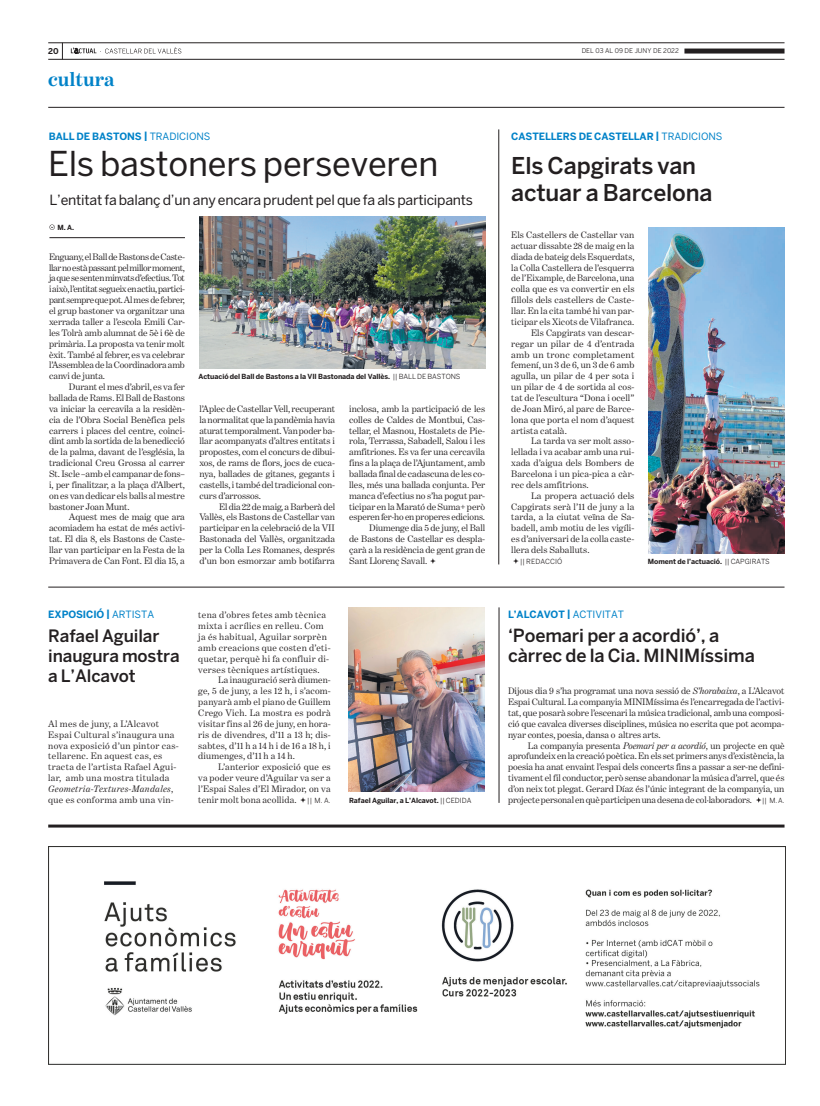
<style>
.page{position:relative;width:820px;height:1106px;background:#fff}
.page>*{position:absolute;margin:0;border:0;box-sizing:border-box;transform-origin:0 0}
._02_Titular__4_3_col{font:34px "Benton Sans";letter-spacing:-.005em;color:#231f20}
._04_1_Titular__2col{font:500 23px/27px "Benton Sans";letter-spacing:-.005em;color:#231f20}
.t1{font:700 20px "Benton Modern One";letter-spacing:-.005em;color:#0082c8}
._04_Titular_columna{font:500 18px/20px "Benton Sans";letter-spacing:-.01em;color:#231f20}
._04_Titular_columna-2{font:500 17px/20px "Benton Sans";letter-spacing:-.01em;color:#231f20}
._10_Entradeta{font:14px "Benton Sans";letter-spacing:-.015em;color:#231f20}
._14_Avant_titol{font:700 10px "Benton Sans";letter-spacing:-.01em;color:#0082c8}
._13_Text_Breus{font:9.5px/10.9px "Benton Modern One";letter-spacing:.005em;color:#231f20;text-align:justify}
._13_Text_Breus-2{font:9.5px/10.9px "Benton Modern One";letter-spacing:.035em;color:#231f20}
._13_Text_Breus-3{font:9.5px "Benton Modern One";letter-spacing:-.015em;color:#231f20}
.t2{font:700 8px "Benton Sans";color:#231f20}
._11_Peu_foto{font:700 7px "Benton Sans";letter-spacing:-.01em;color:#231f20}
.t3{font:7px "Benton Sans";letter-spacing:.01em;color:#231f20}
._12_Nom_redactor{font:700 7px "Benton Sans";color:#231f20}
.t4{font:6.5px "Benton Sans";letter-spacing:.005em;color:#231f20}
.s1{font-weight:400}
.s2{font-style:italic}
.s3{font-family:"Benton Sans";font-size:7px}
</style>
<div class="page">
<svg style="left:62px;top:44px;width:1px;height:15px"></svg>
<hr style="left:48px;top:107px;width:736px;height:1px;background:#231f20">
<hr style="left:48px;top:43px;width:736px;height:1px;background:#231f20">
<hr style="left:48px;top:59px;width:736px;height:1px;background:#231f20">
<div style="left:684px;top:49px;width:100px;height:5px;background:#231f20"></div>
<svg style="left:71px;top:47px;width:110px;height:7px"></svg>
<img style="left:48px;top:846px;width:737px;height:218px">
<hr style="left:48px;top:824px;width:736px;height:3px;background:#231f20">
<hr style="left:48px;top:587px;width:736px;height:1px;background:#231f20">
<img style="left:199px;top:216px;width:286px;height:153px">
<svg style="left:49px;top:224px;width:6px;height:6px"></svg>
<hr style="left:49px;top:237px;width:136px;height:1px;background:#231f20">
<svg style="left:430px;top:558px;width:5px;height:6px"></svg>
<hr style="left:498px;top:129px;width:1px;height:435px;background:#231f20">
<svg style="left:513px;top:558px;width:5px;height:6px"></svg>
<img style="left:648px;top:228px;width:136px;height:325px">
<svg style="left:300px;top:797px;width:6px;height:5px"></svg>
<svg style="left:756px;top:797px;width:5px;height:5px"></svg>
<hr style="left:498px;top:607px;width:1px;height:196px;background:#231f20">
<img style="left:348px;top:607px;width:137px;height:185px">
<p class="t2" style="left:48px;top:46px;width:12px">20</p>
<p class="t4" style="left:581px;top:47px;width:99px">DEL 03 AL 09 DE JUNY DE 2022</p>
<p class="t1" style="left:48px;top:68px;width:68px">cultura</p>
<p class="_14_Avant_titol" style="left:49px;top:131px;width:163px">BALL DE BASTONS | <span class="s1">TRADICIONS</span></p>
<p class="_02_Titular__4_3_col" style="left:48px;top:144px;width:391px">Els bastoners perseveren</p>
<p class="_10_Entradeta" style="left:49px;top:192px;width:425px">L’entitat fa balanç d’un any encara prudent pel que fa als participants</p>
<p class="_12_Nom_redactor" style="left:57px;top:223px;width:18px">M. A.</p>
<p class="_13_Text_Breus" style="left:49px;top:251px;width:137px">Enguany, el Ball de Bastons de Caste&shy;llar no està passant pel millor moment, ja que se senten minvats d’efectius. Tot i això, l’entitat segueix en actiu, partici&shy;pant sempre que pot. Al mes de febrer, el grup bastoner va organitzar una xerrada taller a l’escola Emili Car&shy;les Tolrà amb alumnat de 5è i 6è de primària. La proposta va tenir molt èxit. També al febrer, es va celebrar l’Assemblea de la Coordinadora amb canvi de junta.</p>
<p class="_13_Text_Breus" style="left:49px;top:381px;width:137px;text-indent:20px">Durant el mes d’abril, es va fer ballada de Rams. El Ball de Bastons va iniciar la cercavila a la residèn&shy;cia de l’Obra Social Benèfica pels carrers i places del centre, coinci&shy;dint amb la sortida de la benedicció de la palma, davant de l’església, la tradicional Creu Grossa al carrer St. Iscle –amb el campanar de fons– i, per finalitzar, a la plaça d’Albert, on es van dedicar els balls al mestre bastoner Joan Munt.</p>
<p class="_13_Text_Breus" style="left:49px;top:512px;width:137px;text-indent:20px">Aquest mes de maig que ara acomiadem ha estat de més activi&shy;tat. El dia 8, els Bastons de Caste&shy;llar van participar en la Festa de la Primavera de Can Font. El dia 15, a</p>
<p class="_11_Peu_foto" style="left:198px;top:372px;width:263px">Actuació del Ball de Bastons a la VII Bastonada del Vallès. <span class="s1">|| BALL DE BASTONS</span></p>
<p class="_13_Text_Breus" style="left:199px;top:403px;width:137px">l’Aplec de Castellar Vell, recuperant la normalitat que la pandèmia havia aturat temporalment. Van poder ba&shy;llar acompanyats d’altres entitats i propostes, com el concurs de dibui&shy;xos, de rams de flors, jocs de cuca&shy;nya, ballades de gitanes, gegants i castells, i també del tradicional con&shy;curs d’arrossos.</p>
<p class="_13_Text_Breus" style="left:199px;top:501px;width:137px;text-indent:20px">El dia 22 de maig, a Barberà del Vallès, els Bastons de Castellar van participar en la celebració de la VII Bastonada del Vallès, organitzada per la Colla Les Romanes, després d’un bon esmorzar amb botifarra</p>
<p class="_13_Text_Breus" style="left:349px;top:403px;width:137px">inclosa, amb la participació de les colles de Caldes de Montbui, Cas&shy;tellar, el Masnou, Hostalets de Pie&shy;rola, Terrassa, Sabadell, Salou i les amfitriones. Es va fer una cercavila fins a la plaça de l’Ajuntament, amb ballada final de cadascuna de les co&shy;lles, més una ballada conjunta. Per manca d’efectius no s’ha pogut par&shy;ticipar en la Marató de Suma+ però esperen fer-ho en properes edicions.</p>
<p class="_13_Text_Breus" style="left:349px;top:522px;width:137px;text-indent:20px">Diumenge dia 5 de juny, el Ball de Bastons de Castellar es despla&shy;çarà a la residència de gent gran de Sant Llorenç Savall.</p>
<p class="_14_Avant_titol" style="left:511px;top:131px;width:212px">CASTELLERS DE CASTELLAR | <span class="s1">TRADICIONS</span></p>
<p class="_04_1_Titular__2col" style="left:511px;top:151px;width:203px">Els Capgirats van actuar a Barcelona</p>
<p class="_13_Text_Breus" style="left:511px;top:229px;width:125px">Els Castellers de Castellar van actuar dissabte 28 de maig en la diada de bateig dels Esquerdats, la Colla Castellera de l’esquerra de l’Eixample, de Barcelona, una colla que es va convertir en els fillols dels castellers de Caste&shy;llar. En la cita també hi van par&shy;ticipar els Xicots de Vilafranca.</p>
<p class="_13_Text_Breus" style="left:511px;top:327px;width:125px;text-indent:20px">Els Capgirats van descar&shy;regar un pilar de 4 d’entrada amb un tronc completament femení, un 3 de 6, un 3 de 6 amb agulla, un pilar de 4 per sota i un pilar de 4 de sortida al cos&shy;tat de l’escultura “Dona i ocell” de Joan Miró, al parc de Barce&shy;lona que porta el nom d’aquest artista català.</p>
<p class="_13_Text_Breus" style="left:511px;top:436px;width:125px;text-indent:20px">La tarda va ser molt asso&shy;lellada i va acabar amb una rui&shy;xada d’aigua dels Bombers de Barcelona i un pica-pica a càr&shy;rec dels amfitrions.</p>
<p class="_13_Text_Breus" style="left:511px;top:490px;width:125px;text-indent:20px">La propera actuació dels Capgirats serà l’11 de juny a la tarda, a la ciutat veïna de Sa&shy;badell, amb motiu de les vigíli&shy;es d’aniversari de la colla caste&shy;llera dels Saballuts.</p>
<p class="t3" style="left:520px;top:557px;width:44px">|| REDACCIÓ</p>
<p class="_11_Peu_foto" style="left:647px;top:557px;width:123px">Moment de l’actuació. <span class="s1">|| CAPGIRATS</span></p>
<p class="_14_Avant_titol" style="left:48px;top:608px;width:107px">EXPOSICIÓ | <span class="s1">ARTISTA</span></p>
<p class="_04_Titular_columna-2" style="left:48px;top:625px;width:133px">Rafael Aguilar inaugura mostra a L’Alcavot</p>
<p class="_13_Text_Breus-2" style="left:48px;top:718px;width:132px">Al mes de juny, a L’Alcavot<br>Espai Cultural s’inaugura una nova exposició d’un pintor cas&shy;tellarenc. En aquest cas, es tracta de l’artista Rafael Agui&shy;lar, amb una mostra titulada<br><span class="s2">Geometria-Textures-Mandales</span>, que es conforma amb una vin-</p>
<p class="_13_Text_Breus-2" style="left:198px;top:609px;width:134px">tena d’obres fetes amb tècnica mixta i acrílics en relleu. Com ja és habitual, Aguilar sorprèn amb creacions que costen d’eti&shy;quetar, perquè hi fa confluir di&shy;verses tècniques artístiques.</p>
<p class="_13_Text_Breus" style="left:198px;top:674px;width:134px;text-indent:20px">La inauguració serà diumen&shy;ge, 5 de juny, a les 12 h, i s’acom&shy;panyarà amb el piano de Guillem Crego Vich. La mostra es podrà visitar fins al 26 de juny, en hora&shy;ris de divendres, d’11 a 13 h; dis&shy;sabtes, d’11 h a 14 h i de 16 a 18 h, i diumenges, d’11 h a 14 h.</p>
<p class="_13_Text_Breus" style="left:198px;top:761px;width:134px;text-indent:20px">L’anterior exposició que es va poder veure d’Aguilar va ser a l’Espai Sales d’El Mirador, on va tenir molt bona acollida. <span class="s3">|| M. A.</span></p>
<p class="_14_Avant_titol" style="left:508px;top:608px;width:117px">L’ALCAVOT | <span class="s1">ACTIVITAT</span></p>
<p class="_04_Titular_columna" style="left:508px;top:625px;width:248px">‘Poemari per a acordió’, a càrrec de la Cia. MINIMíssima</p>
<p class="_13_Text_Breus" style="left:508px;top:685px;width:278px">Dijous dia 9 s’ha programat una nova sessió de <span class="s2">S’horabaixa</span>, a L’Alcavot Espai Cultural. La companyia MINIMíssima és l’encarregada de l’activi&shy;tat, que posarà sobre l’escenari la música tradicional, amb una composi&shy;ció que cavalca diverses disciplines, música no escrita que pot acompa&shy;nyar contes, poesia, dansa o altres arts.</p>
<p class="_13_Text_Breus" style="left:508px;top:739px;width:278px;text-indent:20px">La companyia presenta <span class="s2">Poemari per a acordió</span>, un projecte en què aprofundeix en la creació poètica. En els set primers anys d’existència, la poesia ha anat envaint l’espai dels concerts fins a passar a ser-ne defini&shy;tivament el fil conductor, però sense abandonar la música d’arrel, que és d’on neix tot plegat. Gerard Díaz és l’únic integrant de la companyia, un</p>
<p class="_11_Peu_foto" style="left:349px;top:796px;width:124px">Rafael Aguilar, a L’Alcavot. <span class="s1">|| CEDIDA</span></p>
<p class="_13_Text_Breus-3" style="left:508px;top:794px;width:278px">projecte personal en què participen una desena de col·laboradors. <span class="s3">|| M. A.</span></p>
</div>
